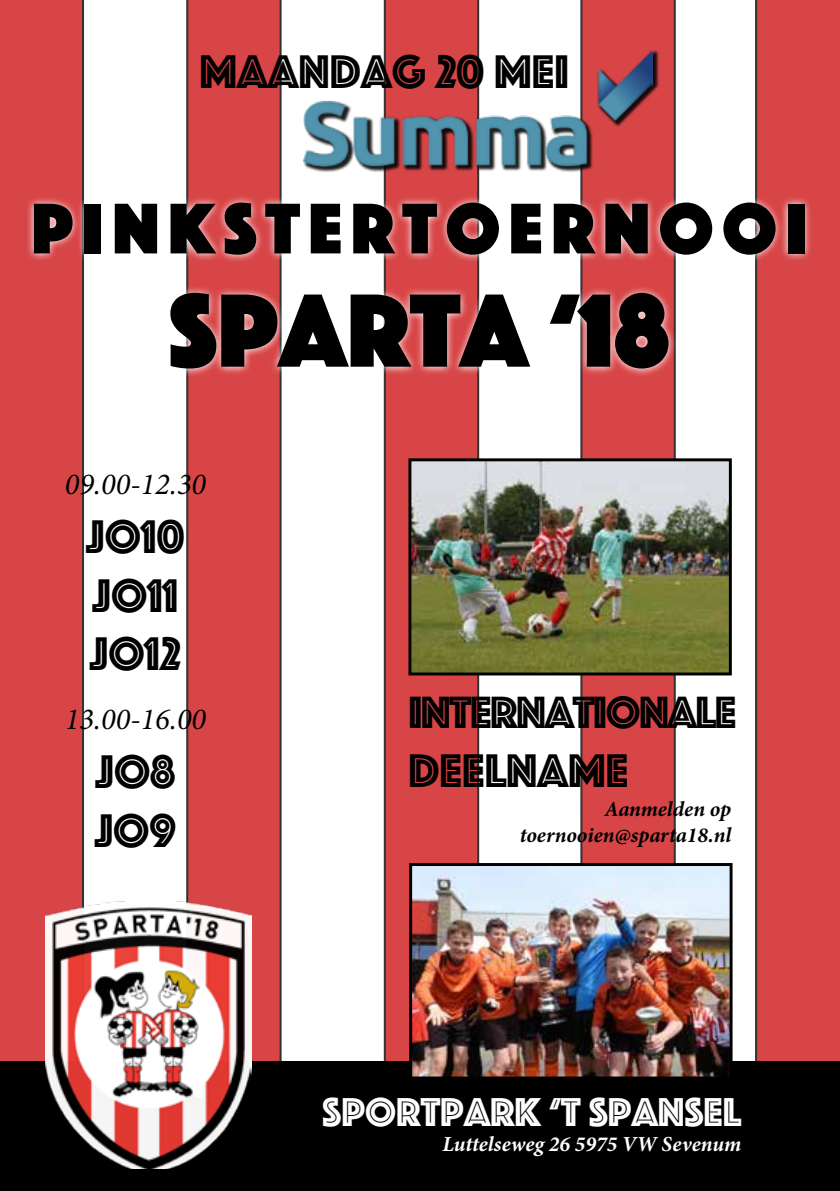
<style>
.page{position:relative;width:840px;height:1191px;background:#fff}
.page>*{position:absolute;margin:0;border:0;box-sizing:border-box;transform-origin:0 0}
.t1{font:108.2px "Phosphate Solid";color:#000}
.t2{font:74.4px "Phosphate Solid";letter-spacing:.11em;color:#000}
.t3{font:49px/58.8px "Phosphate Inline";color:#000}
.t4{font:47px "Phosphate Inline";letter-spacing:-.03em;color:#000}
.t5{font:41.8px "Phosphate Inline";color:#fff}
.t6{font:italic 30.6px "Minion Pro";color:#000}
.t7{font:italic 700 21.4px/25.4px "Minion Pro";color:#000;text-align:right}
.t8{font:italic 700 21.4px "Minion Pro";color:#fff}
</style>
<div class="page">
<div style="left:0;top:0;width:84px;height:1061px;background:#d74547"></div>
<div style="left:186px;top:0;width:95px;height:1061px;background:#d74547"></div>
<div style="left:383px;top:0;width:96px;height:1061px;background:#d74547"></div>
<div style="left:580px;top:0;width:95px;height:863px;background:#d74547"></div>
<div style="left:755px;top:0;width:84px;height:1061px;background:#d74547"></div>
<div style="left:303px;top:49px;width:355px;height:124px;background:#000;opacity:.88"></div>
<img style="left:303px;top:50px;width:349px;height:122px">
<svg style="left:25px;top:195px;width:786px;height:182px"></svg>
<img style="left:412px;top:462px;width:315px;height:209px">
<div style="left:408px;top:458px;width:323px;height:217px;border:3px solid #000"></div>
<div style="left:0;top:1061px;width:839px;height:130px;background:#000"></div>
<img style="left:46px;top:900px;width:205px;height:268px">
<img style="left:413px;top:867px;width:315px;height:208px">
<div style="left:409px;top:863px;width:323px;height:216px;border:3px solid #000"></div>
<p class="t3" style="left:199px;top:40px;width:370px">MAANDAG 20 MEI</p>
<h2 class="t2" style="left:31px;top:176px;width:777px">PINKSTERTOERNOOI</h2>
<h1 class="t1" style="left:169px;top:253px;width:502px">SPARTA ‘18</h1>
<p class="t6" style="left:65px;top:463px;width:143px">09.00-12.30</p>
<p class="t3" style="left:86px;top:504px;width:100px">JO10<br>JO11<br>JO12</p>
<p class="t6" style="left:65px;top:698px;width:143px">13.00-16.00</p>
<p class="t3" style="left:95px;top:739px;width:83px">JO8<br>JO9</p>
<p class="t4" style="left:408px;top:679px;width:329px">INTERNATIONALE</p>
<p class="t3" style="left:408px;top:738px;width:221px">DEELNAME</p>
<p class="t7" style="left:519px;top:796px;width:213px">Aanmelden op toernooien@sparta18.nl</p>
<p class="t5" style="left:322px;top:1082px;width:420px">SPORTPARK ‘T SPANSEL</p>
<p class="t8" style="left:442px;top:1129px;width:300px">Luttelseweg 26 5975 VW Sevenum</p>
</div>
